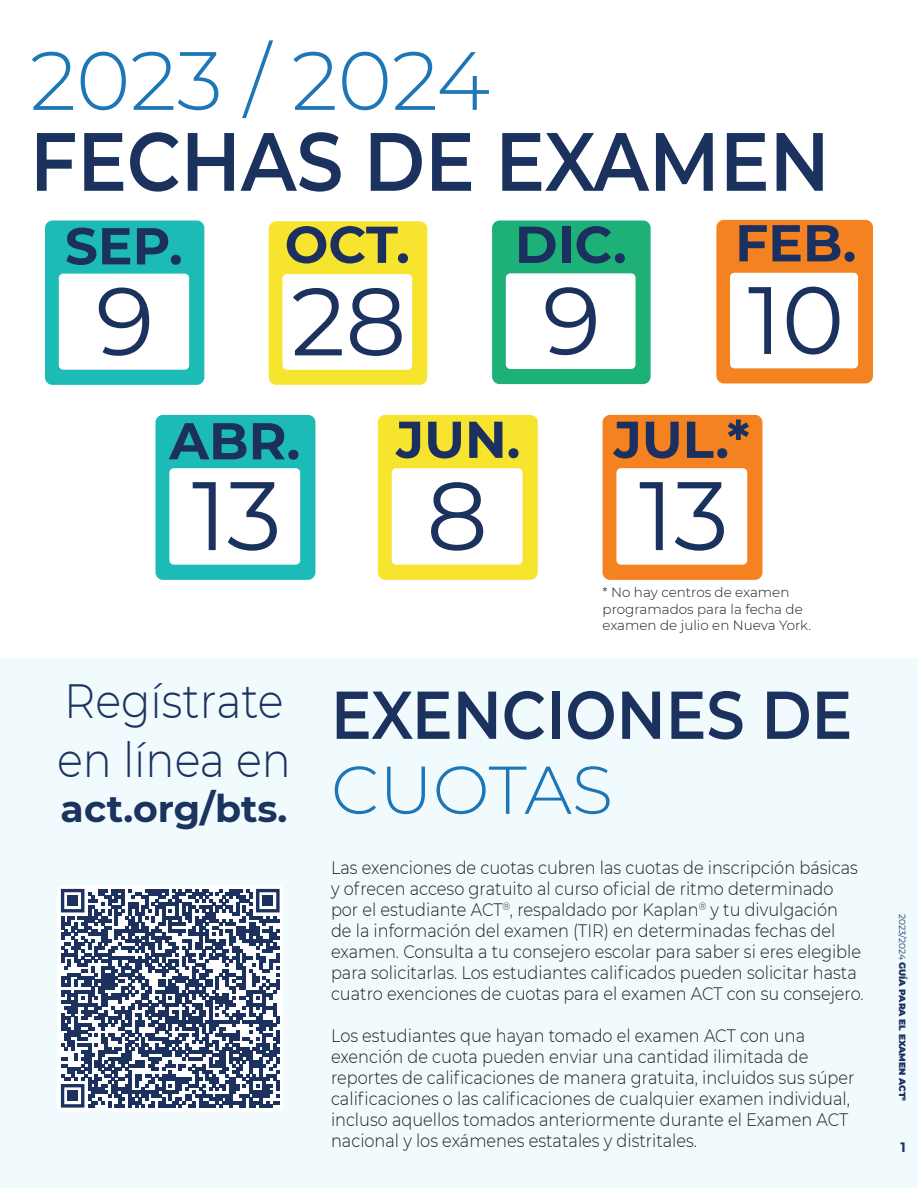
<style>
.page{position:relative;width:918px;height:1188px;background:#fff}
.page>*{position:absolute;margin:0;border:0;box-sizing:border-box;transform-origin:0 0}
.t1{font:600 82.5px/81px "Montserrat";color:#1b325f;scale:.9 1}
.t2{font:600 67.5px/75px "Montserrat";color:#1b325f;scale:.9 1}
.t3{font:700 51.75px "Montserrat";color:#1c305f}
.t4{font:300 48px/58.7px "Montserrat";color:#1a335f;scale:.9 1}
.t5{font:700 37.8px "Montserrat";color:#1a335f}
.t6{font:300 18px/21px "Montserrat";color:#1c1d1c;scale:.9 1}
.t7{font:300 13.5px/16.2px "Montserrat";color:#1c1d1c}
.t8{font:700 13.5px "Montserrat";color:#1b325f}
.t9{font:900 9px "Montserrat";color:#1b325f}
.s1{font-weight:300;color:#1d76b6}
.s2{font-weight:400}
</style>
<div class="page">
<div style="left:0;top:659px;width:918px;height:529px;background:#f1fafc"></div>
<div style="left:155px;top:415px;width:160px;height:165px;background:#1dbbb5;border-radius:8px"></div>
<div style="left:45px;top:221px;width:159px;height:164px;background:#1dbbb5;border-radius:8px"></div>
<div style="left:59px;top:274px;width:130px;height:96px;background:#fff;border-radius:5px"></div>
<svg style="left:99px;top:288px;width:50px;height:68px"></svg>
<div style="left:269px;top:221px;width:158px;height:164px;background:#f7e42f;border-radius:8px"></div>
<div style="left:282px;top:274px;width:130px;height:96px;background:#fff;border-radius:4px"></div>
<svg style="left:293px;top:288px;width:109px;height:68px"></svg>
<div style="left:492px;top:221px;width:159px;height:163px;background:#1eb177;border-radius:8px"></div>
<div style="left:506px;top:273px;width:130px;height:96px;background:#fff;border-radius:4px"></div>
<svg style="left:546px;top:287px;width:50px;height:68px"></svg>
<div style="left:716px;top:220px;width:157px;height:163px;background:#f58220;border-radius:8px"></div>
<div style="left:730px;top:273px;width:128px;height:95px;background:#fff;border-radius:4px"></div>
<svg style="left:749px;top:287px;width:90px;height:68px"></svg>
<div style="left:169px;top:468px;width:131px;height:97px;background:#fff;border-radius:4px"></div>
<svg style="left:193px;top:482px;width:84px;height:69px"></svg>
<div style="left:378px;top:415px;width:160px;height:165px;background:#f7e42f;border-radius:8px"></div>
<div style="left:392px;top:468px;width:131px;height:97px;background:#fff;border-radius:4px"></div>
<svg style="left:431px;top:482px;width:52px;height:69px"></svg>
<div style="left:603px;top:415px;width:160px;height:165px;background:#f58220;border-radius:8px"></div>
<div style="left:616px;top:468px;width:131px;height:97px;background:#fff;border-radius:4px"></div>
<svg style="left:640px;top:482px;width:84px;height:69px"></svg>
<div style="left:57px;top:885px;width:227px;height:227px;background:#fff;border-radius:5px"></div>
<svg style="left:61px;top:889px;width:219px;height:219px"></svg>
<h2 class="t1" style="left:30px;top:36px;width:890px"><span class="s1">2023 / 2024<br></span>FECHAS DE EXAMEN</h2>
<p class="t3" style="left:65px;top:209px;width:119px">SEP.</p>
<p class="t3" style="left:285px;top:207px;width:127px">OCT.</p>
<p class="t3" style="left:515px;top:207px;width:113px">DIC.</p>
<p class="t3" style="left:735px;top:206px;width:123px">FEB.</p>
<p class="t3" style="left:169px;top:404px;width:132px">ABR.</p>
<p class="t3" style="left:396px;top:402px;width:126px">JUN.</p>
<p class="t3" style="left:614px;top:402px;width:137px">JUL.*</p>
<p class="t4" style="left:57px;top:671px;width:261px">Regístrate en línea en</p>
<p class="t5" style="left:61px;top:782px;width:228px">act.org/bts.</p>
<p class="t7" style="left:603px;top:584px;width:210px">* No hay centros de examen programados para la fecha de examen de julio en Nueva York.</p>
<h2 class="t2" style="left:331px;top:674px;width:581px">EXENCIONES DE<br><span class="s1">CUOTAS</span></h2>
<p class="t6" style="left:331px;top:856px;width:594px">Las exenciones de cuotas cubren las cuotas de inscripción básicas y ofrecen acceso gratuito al curso oficial de ritmo determinado por el estudiante ACT<sup>®</sup>, respaldado por Kaplan<sup>®</sup> y tu divulgación<br>de la información del examen (TIR) en determinadas fechas del examen. Consulta a tu consejero escolar para saber si eres elegible para solicitarlas. Los estudiantes calificados pueden solicitar hasta cuatro exenciones de cuotas para el examen ACT con su consejero.</p>
<p class="t6" style="left:331px;top:1024px;width:583px">Los estudiantes que hayan tomado el examen ACT con una exención de cuota pueden enviar una cantidad ilimitada de reportes de calificaciones de manera gratuita, incluidos sus súper calificaciones o las calificaciones de cualquier examen individual, incluso aquellos tomados anteriormente durante el Examen ACT nacional y los exámenes estatales y distritales.</p>
<p class="t9" style="left:909px;top:914px;width:189px;rotate:90deg"><span class="s2">2023/2024</span> GUÍA PARA EL EXAMEN ACT<sup>®</sup></p>
<p class="t8" style="left:900px;top:1137px;width:7px">1</p>
</div>
